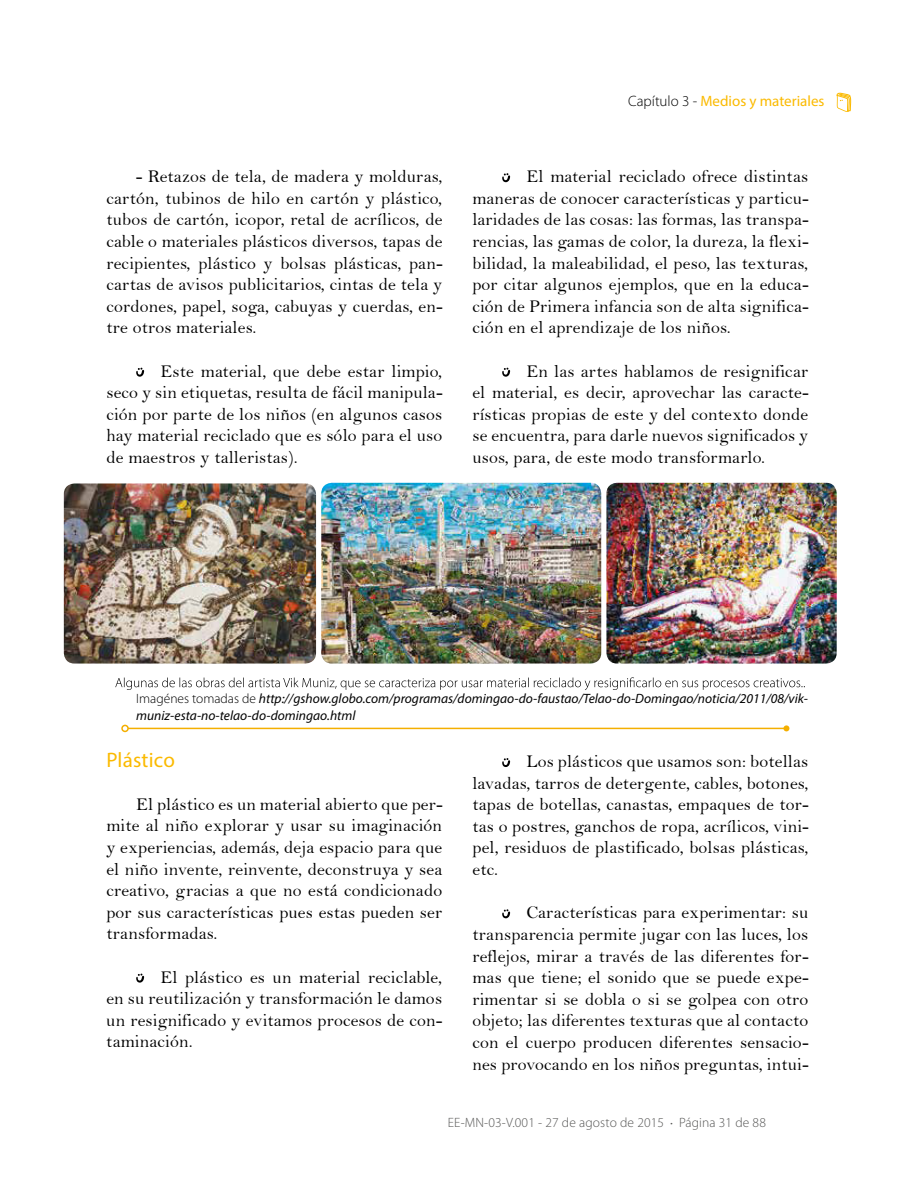
<style>
.page{position:relative;width:915px;height:1191px;background:#fff}
.page>*{position:absolute;margin:0;border:0;box-sizing:border-box;transform-origin:0 0}
.t1{font:21px "Myriad Pro";letter-spacing:.01em;color:#fbba00}
.t2{font:18px/21.6px "Bell";letter-spacing:.01em;color:#000;text-align:justify}
.t3{font:15px "Myriad Pro";color:#fbba00}
.t4{font:italic 13.5px/16.2px "Myriad Pro";color:#000}
.t5{font:300 13.5px "Myriad Pro";letter-spacing:.01em;color:#575756}
.s1{font-weight:300;color:#000}
.s2{font-weight:300;font-style:normal}
.s3{font-size:9px}
</style>
<div class="page">
<svg style="left:136px;top:368px;width:8px;height:9px"></svg>
<svg style="left:502px;top:173px;width:8px;height:9px"></svg>
<svg style="left:502px;top:368px;width:8px;height:9px"></svg>
<img style="left:64px;top:483px;width:252px;height:180px">
<img style="left:321px;top:483px;width:280px;height:180px">
<img style="left:606px;top:483px;width:230px;height:180px">
<svg style="left:115px;top:677px;width:689px;height:13px"></svg>
<hr style="left:128px;top:727px;width:658px;height:2px;background:#f4af00">
<div style="left:121px;top:724px;width:8px;height:8px;border:2px solid #f4af00;border-radius:50%"></div>
<svg style="left:783px;top:725px;width:6px;height:6px"></svg>
<svg style="left:136px;top:973px;width:8px;height:9px"></svg>
<svg style="left:502px;top:758px;width:8px;height:9px"></svg>
<svg style="left:502px;top:909px;width:8px;height:9px"></svg>
<svg style="left:836px;top:93px;width:14px;height:19px"></svg>
<p class="t2" style="left:106px;top:166px;width:337px;text-indent:30px">- Retazos de tela, de madera y molduras, cartón, tubinos de hilo en cartón y plástico, tubos de cartón, icopor, retal de acrílicos, de cable o materiales plásticos diversos, tapas de recipientes, plástico y bolsas plásticas, pan&shy;cartas de avisos publicitarios, cintas de tela y cordones, papel, soga, cabuyas y cuerdas, en&shy;tre otros materiales.</p>
<p class="t2" style="left:106px;top:360px;width:337px;text-indent:54px">Este material, que debe estar limpio, seco y sin etiquetas, resulta de fácil manipula&shy;ción por parte de los niños (en algunos casos hay material reciclado que es sólo para el uso de maestros y talleristas).</p>
<p class="t3" style="left:628px;top:92px;width:198px"><span class="s1">Capítulo 3 -</span> Medios y materiales</p>
<p class="t2" style="left:472px;top:166px;width:338px;text-indent:54px">El material reciclado ofrece distintas maneras de conocer características y particu&shy;laridades de las cosas: las formas, las transpa&shy;rencias, las gamas de color, la dureza, la flexi&shy;bilidad, la maleabilidad, el peso, las texturas, por citar algunos ejemplos, que en la educa&shy;ción de Primera infancia son de alta significa&shy;ción en el aprendizaje de los niños.</p>
<p class="t2" style="left:472px;top:360px;width:337px;text-indent:54px">En las artes hablamos de resignificar el material, es decir, aprovechar las caracte&shy;rísticas propias de este y del contexto donde se encuentra, para darle nuevos significados y usos, para, de este modo transformarlo.</p>
<p class="t4" style="left:136px;top:690px;width:673px"><span class="s2">Imagénes tomadas de</span> http://gshow.globo.com/programas/domingao-do-faustao/Telao-do-Domingao/noticia/2011/08/vik&shy;muniz-esta-no-telao-do-domingao.html</p>
<p class="t1" style="left:106px;top:746px;width:70px">Plástico</p>
<p class="t2" style="left:106px;top:793px;width:337px;text-indent:30px">El plástico es un material abierto que per&shy;mite al niño explorar y usar su imaginación y experiencias, además, deja espacio para que el niño invente, reinvente, deconstruya y sea creativo, gracias a que no está condicionado por sus características pues estas pueden ser transformadas.</p>
<p class="t2" style="left:106px;top:966px;width:337px;text-indent:54px">El plástico es un material reciclable, en su reutilización y transformación le damos un resignificado y evitamos procesos de con&shy;taminación.</p>
<p class="t2" style="left:472px;top:750px;width:338px;text-indent:54px">Los plásticos que usamos son: botellas lavadas, tarros de detergente, cables, botones, tapas de botellas, canastas, empaques de tor&shy;tas o postres, ganchos de ropa, acrílicos, vini&shy;pel, residuos de plastificado, bolsas plásticas, etc.</p>
<p class="t2" style="left:472px;top:901px;width:337px;text-indent:54px">Características para experimentar: su transparencia permite jugar con las luces, los reflejos, mirar a través de las diferentes for&shy;mas que tiene; el sonido que se puede expe&shy;rimentar si se dobla o si se golpea con otro objeto; las diferentes texturas que al contacto con el cuerpo producen diferentes sensacio&shy;nes provocando en los niños preguntas, intui-</p>
<p class="t5" style="left:447px;top:1114px;width:319px">EE-MN-03-V.001 - 27 de agosto de 2015 <span class="s3">•</span> Página 31 de 88</p>
</div>
